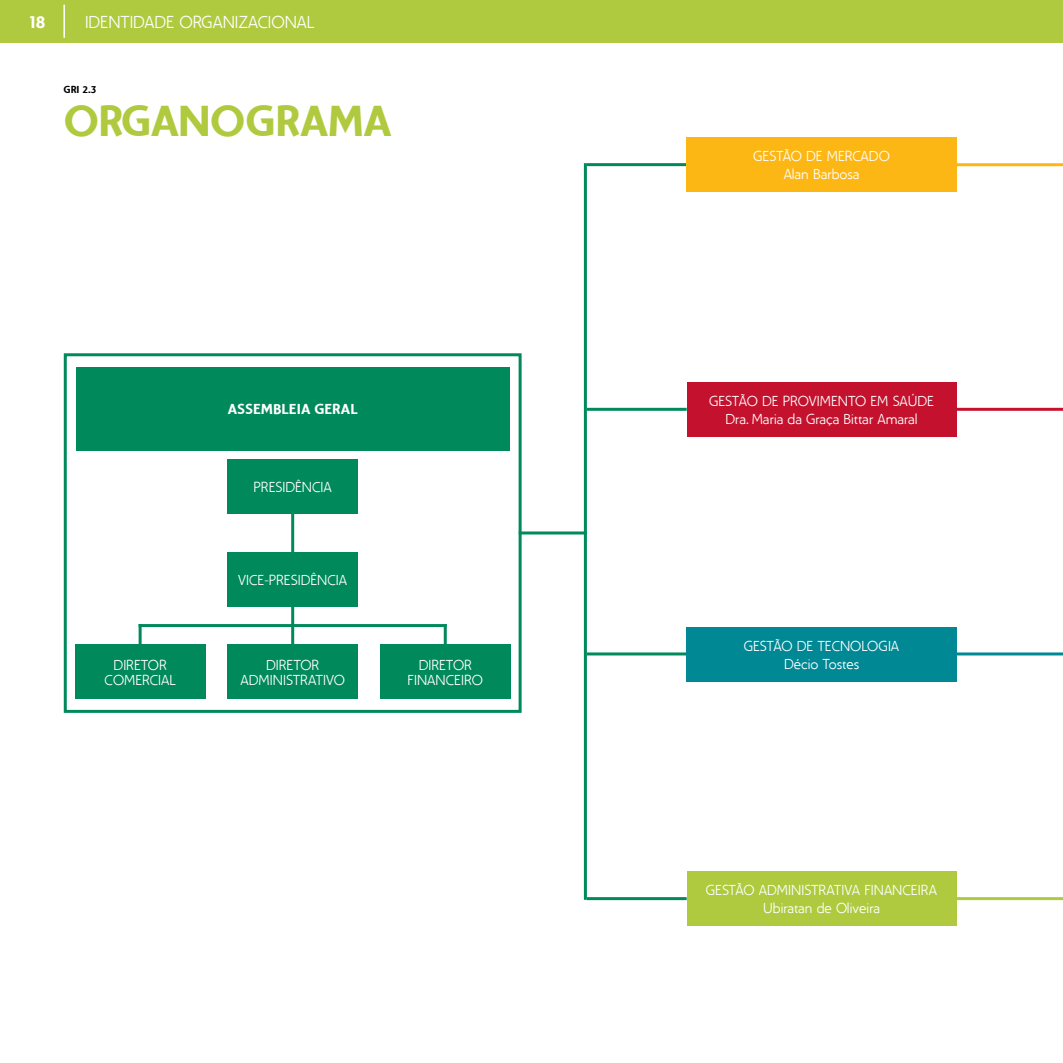
<style>
.page{position:relative;width:1063px;height:1063px;background:#fff}
.page>*{position:absolute;margin:0;border:0;box-sizing:border-box;transform-origin:0 0}
.t1{font:700 45px "Unimed";letter-spacing:-.02em;color:#afca3f}
.t2{font:300 18px "Unimed";color:#fff}
.t3{font:700 18px "Unimed";color:#fff}
.t4{font:300 15px/18px "Unimed";color:#fff;text-align:center}
.t5{font:700 15px "Unimed";color:#fff}
.t6{font:700 10.5px "Unimed";color:#000}
</style>
<div class="page">
<div style="left:0;top:0;width:1063px;height:43px;background:#afca3f"></div>
<hr style="left:63px;top:5px;width:2px;height:33px;background:#fff">
<hr style="left:139px;top:624px;width:308px;height:3px;background:#00895b">
<hr style="left:291px;top:487px;width:3px;height:92px;background:#00895b">
<hr style="left:291px;top:624px;width:3px;height:26px;background:#00895b">
<hr style="left:444px;top:624px;width:3px;height:34px;background:#00895b">
<hr style="left:139px;top:624px;width:3px;height:34px;background:#00895b">
<hr style="left:291px;top:597px;width:3px;height:27px;background:#00895b">
<div style="left:64px;top:353px;width:458px;height:360px;border:3px solid #00895b"></div>
<hr style="left:519px;top:531px;width:68px;height:3px;background:#00895b">
<hr style="left:587px;top:163px;width:100px;height:3px;background:#00895b">
<hr style="left:587px;top:408px;width:100px;height:3px;background:#00895b">
<hr style="left:587px;top:652px;width:100px;height:3px;background:#00895b">
<hr style="left:587px;top:897px;width:100px;height:3px;background:#00895b">
<hr style="left:584px;top:163px;width:3px;height:737px;background:#00895b">
<div style="left:76px;top:367px;width:433px;height:83px;background:#00895b"></div>
<div style="left:227px;top:460px;width:131px;height:54px;background:#00895b"></div>
<div style="left:687px;top:137px;width:270px;height:55px;background:#fdb714"></div>
<div style="left:687px;top:382px;width:270px;height:55px;background:#c4122e"></div>
<div style="left:687px;top:627px;width:270px;height:54px;background:#008995"></div>
<div style="left:687px;top:871px;width:270px;height:55px;background:#afca3f"></div>
<div style="left:227px;top:552px;width:131px;height:55px;background:#00895b"></div>
<div style="left:227px;top:645px;width:131px;height:54px;background:#00895b"></div>
<div style="left:380px;top:645px;width:131px;height:54px;background:#00895b"></div>
<div style="left:75px;top:645px;width:130px;height:54px;background:#00895b"></div>
<hr style="left:957px;top:652px;width:106px;height:3px;background:#008995">
<hr style="left:957px;top:163px;width:106px;height:3px;background:#fdb714">
<hr style="left:957px;top:408px;width:106px;height:3px;background:#c4122e">
<hr style="left:957px;top:897px;width:106px;height:3px;background:#afca3f">
<p class="t3" style="left:29px;top:12px;width:18px">18</p>
<p class="t2" style="left:85px;top:13px;width:231px">IDENTIDADE ORGANIZACIONAL</p>
<p class="t6" style="left:64px;top:83px;width:34px">GRI 2.3</p>
<h1 class="t1" style="left:64px;top:96px;width:330px">ORGANOGRAMA</h1>
<p class="t5" style="left:228px;top:401px;width:131px">ASSEMBLeIA GERAL</p>
<p class="t4" style="left:254px;top:479px;width:15px">PRESID</p>
<p class="t4" style="left:295px;top:479px;width:25px">ÊNCIA</p>
<p class="t4" style="left:104px;top:658px;width:27px;line-height:15px;text-align:left;text-indent:9px">DIRETOR<br>COMERCIAL</p>
<p class="t4" style="left:238px;top:571px;width:39px">VICE-PRESID</p>
<p class="t4" style="left:310px;top:571px;width:25px">ÊNCIA</p>
<p class="t4" style="left:240px;top:658px;width:51px;line-height:15px;text-align:left;text-indent:26px">DIRETOR<br>ADMINISTRATIVO</p>
<p class="t4" style="left:408px;top:658px;width:47px;line-height:15px">DIRETOR<br>FINANCEIRO</p>
<p class="t4" style="left:753px;top:148px;width:18px">GESTÃO</p>
<p class="t4" style="left:784px;top:148px;width:77px">DE MERCADO<br>ALAN BARBOSA</p>
<p class="t4" style="left:726px;top:393px;width:210px;text-align:left;text-indent:37px">DE PROVIMENTO EM SAÚDE<br>DRA. MARIA DA GRAÇA BITTAR AMARAL</p>
<p class="t4" style="left:709px;top:393px;width:18px">GESTÃO</p>
<p class="t4" style="left:744px;top:637px;width:157px">GESTÃO DE TECNOLOGIA<br>DÉCIO TOSTES</p>
<p class="t4" style="left:706px;top:882px;width:232px">GESTÃO ADMINISTRATIVA FINANCEIRA<br>UBIRATAN DE OLIVEIRA</p>
</div>
